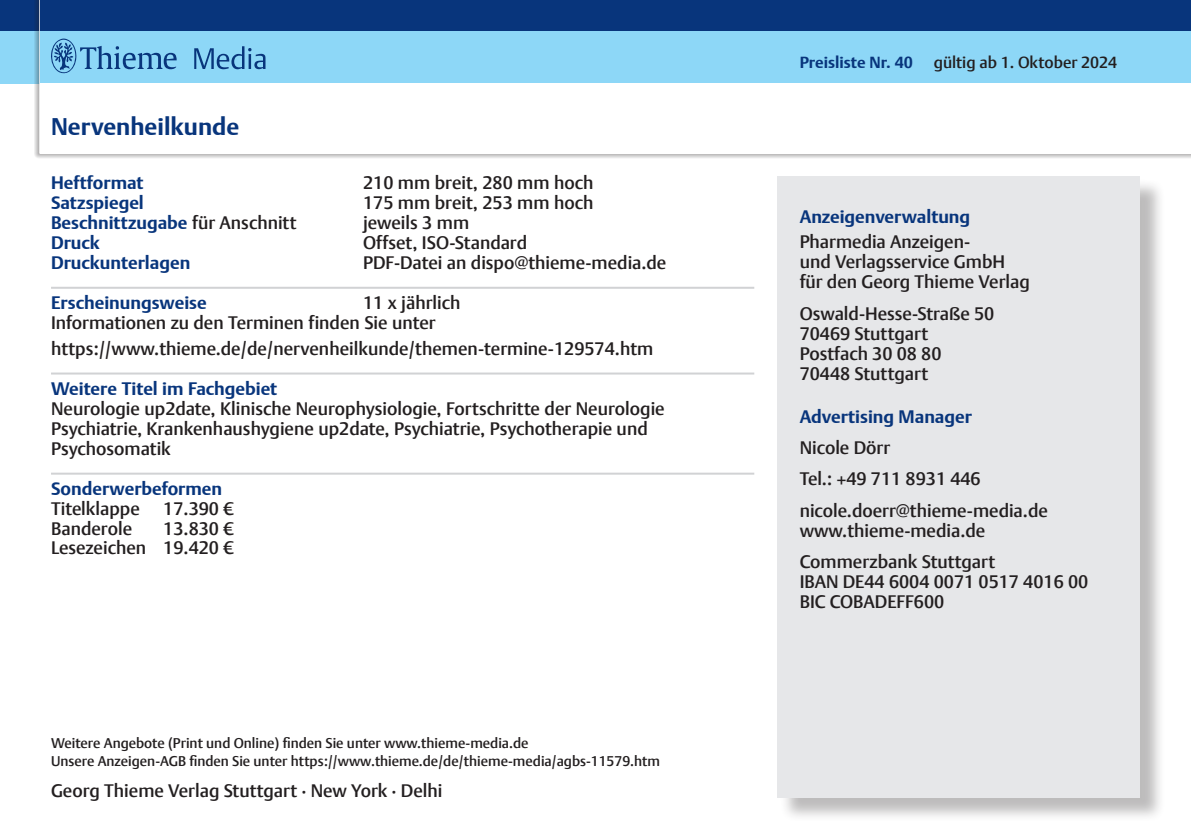
<style>
.page{position:relative;width:1191px;height:840px;background:#fff}
.page>*{position:absolute;margin:0;border:0;box-sizing:border-box;transform-origin:0 0}
.t1{font:700 24px "Thieme Argo 2011";color:#08357c}
.t2{font:500 18px/20px "Thieme Argo 2011";color:#231f20}
.t3{font:700 18px "Thieme Argo 2011";color:#08357c}
.t4{font:500 16px "Thieme Argo 2011";color:#231f20}
.t5{font:700 16px "Thieme Argo 2011";color:#08357c}
.t6{font:500 14px "Thieme Argo 2011";color:#231f20}
.s1{font-weight:500;color:#231f20}
</style>
<div class="page">
<div style="left:0;top:0;width:1191px;height:31px;background:#08357c"></div>
<div style="left:0;top:31px;width:1191px;height:52px;background:#8dd7f7"></div>
<div style="left:34px;top:0;width:1157px;height:158px;background:#231f20;opacity:.75"></div>
<div style="left:40px;top:0;width:1151px;height:31px;background:#08357c"></div>
<div style="left:40px;top:31px;width:1151px;height:52px;background:#8dd7f7"></div>
<div style="left:40px;top:83px;width:1151px;height:71px;background:#fff"></div>
<svg style="left:194px;top:46px;width:71px;height:23px"></svg>
<svg style="left:51px;top:39px;width:126px;height:35px"></svg>
<div style="left:779px;top:179px;width:386px;height:643px;background:#231f20;opacity:.3"></div>
<div style="left:777px;top:176px;width:363px;height:621px;background:#e6e7e9"></div>
<hr style="left:52px;top:286px;width:701px;height:2px;background:#d1d2d4">
<hr style="left:52px;top:372px;width:701px;height:2px;background:#d1d2d4">
<hr style="left:52px;top:472px;width:701px;height:2px;background:#d1d2d4">
<h1 class="t1" style="left:51px;top:110px;width:190px">Nervenheilkunde</h1>
<p class="t3" style="left:51px;top:170px;width:94px">Heftformat</p>
<p class="t2" style="left:363px;top:172px;width:232px">210 mm breit, 280 mm hoch</p>
<p class="t3" style="left:51px;top:190px;width:94px">Satzspiegel</p>
<p class="t2" style="left:363px;top:192px;width:232px">175 mm breit, 253 mm hoch</p>
<p class="t3" style="left:51px;top:210px;width:247px">Beschnittzugabe <span class="s1">für Anschnitt</span></p>
<p class="t2" style="left:363px;top:212px;width:107px">jeweils 3 mm</p>
<p class="t3" style="left:51px;top:230px;width:50px">Druck</p>
<p class="t2" style="left:363px;top:232px;width:166px">Offset, ISO-Standard</p>
<p class="t3" style="left:51px;top:250px;width:141px">Druckunterlagen</p>
<p class="t2" style="left:363px;top:252px;width:305px">PDF-Datei an dispo@thieme-media.de</p>
<p class="t3" style="left:51px;top:290px;width:157px">Erscheinungsweise</p>
<p class="t2" style="left:51px;top:292px;width:411px;text-indent:312px">11 x jährlich<br>Informationen zu den Terminen finden Sie unter</p>
<p class="t2" style="left:51px;top:337px;width:603px">https://www.thieme.de/de/nervenheilkunde/themen-termine-129574.htm</p>
<p class="t3" style="left:51px;top:376px;width:228px">Weitere Titel im Fachgebiet</p>
<p class="t2" style="left:51px;top:397px;width:615px">Neurologie up2date, Klinische Neurophysiologie, Fortschritte der Neurologie<br>Psychiatrie, Krankenhaushygiene up2date, Psychiatrie, Psychotherapie und<br>Psychosomatik</p>
<p class="t3" style="left:51px;top:476px;width:173px">Sonderwerbeformen</p>
<p class="t2" style="left:51px;top:497px;width:90px">Titelklappe</p>
<p class="t2" style="left:163px;top:497px;width:72px">17.390 €</p>
<p class="t2" style="left:51px;top:517px;width:83px">Banderole</p>
<p class="t2" style="left:51px;top:517px;width:184px;text-align:right">13.830 €<br>Lesezeichen 19.420 €</p>
<p class="t6" style="left:51px;top:733px;width:479px">Weitere Angebote (Print und Online) finden Sie unter www.thieme-media.de</p>
<p class="t6" style="left:51px;top:751px;width:610px">Unsere Anzeigen-AGB finden Sie unter https://www.thieme.de/de/thieme-media/agbs-11579.htm</p>
<p class="t2" style="left:51px;top:780px;width:393px">Georg Thieme Verlag Stuttgart · New York · Delhi</p>
<p class="t5" style="left:799px;top:52px;width:115px">Preisliste Nr. 40</p>
<p class="t4" style="left:933px;top:52px;width:185px">gültig ab 1. Oktober 2024</p>
<p class="t3" style="left:799px;top:204px;width:172px">Anzeigenverwaltung</p>
<p class="t2" style="left:799px;top:231px;width:232px">Pharmedia Anzeigen-<br>und Verlagsservice GmbH für den Georg Thieme Verlag</p>
<p class="t2" style="left:799px;top:303px;width:196px">Oswald-Hesse-Straße 50<br>70469 Stuttgart<br>Postfach 30 08 80<br>70448 Stuttgart</p>
<p class="t3" style="left:799px;top:404px;width:174px">Advertising Manager</p>
<p class="t2" style="left:799px;top:431px;width:250px;line-height:31.4px">Nicole Dörr<br>Tel.: +49 711 8931 446 nicole.doerr@thieme-media.de</p>
<p class="t2" style="left:799px;top:514px;width:197px;line-height:31.4px">www.thieme-media.de<br>Commerzbank Stuttgart</p>
<p class="t2" style="left:799px;top:571px;width:290px">IBAN DE44 6004 0071 0517 4016 00<br>BIC COBADEFF600</p>
</div>
